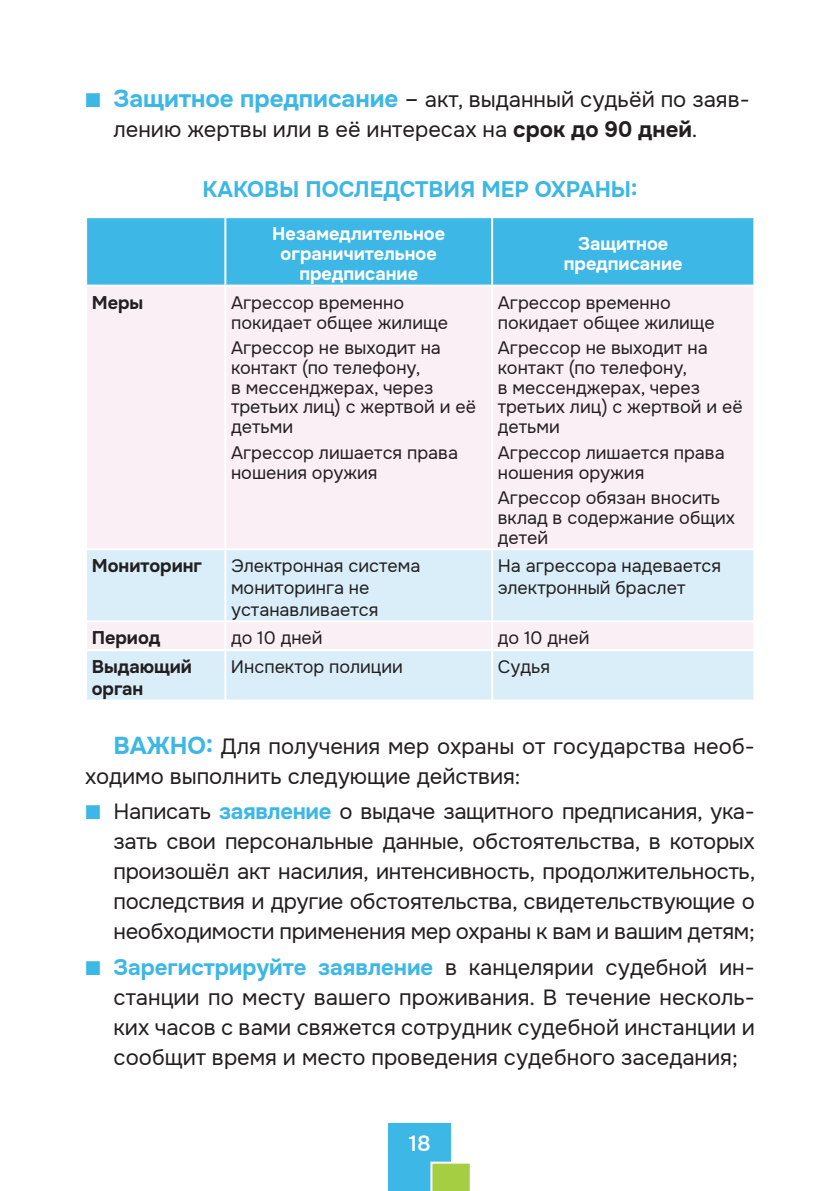
<style>
.page{position:relative;width:840px;height:1191px;background:#fff}
.page>*{position:absolute;margin:0;border:0;box-sizing:border-box;transform-origin:0 0}
.t1{font:22px/30px "Onest";color:#231f20}
.t2{font:700 22px "Onest";color:#3db7e6}
.t3{font:500 22px "Onest";color:#fff}
.t4{font:18px/19.8px "Onest";color:#231f20}
.t5{font:700 18px/19.8px "Onest";color:#fff;text-align:center}
.t6{font:700 18px/21.6px "Onest";color:#231f20}
.s1{font-family:"Proxima Nova Extrabld";font-size:24px;color:#3db7e6}
.s2{font-weight:700;font-size:24px;color:#3db7e6}
.s3{font-size:24px}
.s4{font-weight:700}
.s5{font-weight:700;color:#3db7e6}
</style>
<div class="page">
<div style="left:388px;top:1123px;width:63px;height:68px;background:#3db7e6"></div>
<svg style="left:430px;top:1161px;width:40px;height:30px"></svg>
<div style="left:87px;top:218px;width:666px;height:66px;background:#3db7e6"></div>
<div style="left:87px;top:287px;width:666px;height:261px;background:#faeff5"></div>
<svg style="left:87px;top:550px;width:666px;height:149px;fill:#d9eef9"></svg>
<hr style="left:224px;top:218px;width:2px;height:66px;background:#fff">
<hr style="left:491px;top:218px;width:2px;height:66px;background:#fff">
<hr style="left:224px;top:286px;width:2px;height:262px;background:#fff">
<hr style="left:491px;top:286px;width:2px;height:262px;background:#fff">
<hr style="left:224px;top:550px;width:2px;height:70px;background:#fff">
<hr style="left:491px;top:550px;width:2px;height:70px;background:#fff">
<hr style="left:85px;top:620px;width:140px;height:2px;background:#fff">
<hr style="left:225px;top:620px;width:267px;height:2px;background:#fff">
<hr style="left:224px;top:622px;width:2px;height:27px;background:#fff">
<hr style="left:492px;top:620px;width:263px;height:2px;background:#fff">
<hr style="left:491px;top:622px;width:2px;height:27px;background:#fff">
<hr style="left:85px;top:649px;width:140px;height:2px;background:#fff">
<hr style="left:225px;top:649px;width:267px;height:2px;background:#fff">
<hr style="left:224px;top:651px;width:2px;height:48px;background:#fff">
<hr style="left:492px;top:649px;width:263px;height:2px;background:#fff">
<hr style="left:491px;top:651px;width:2px;height:48px;background:#fff">
<p class="t1" style="left:113px;top:85px;width:637px;text-indent:-28px"><span class="s1">■</span> <span class="s2">Защитное предписание</span> <span class="s3">–</span> акт, выданный судьёй по заяв&shy;лению жертвы или в её интересах на <span class="s4">срок до 90 дней</span>.</p>
<p class="t2" style="left:202px;top:176px;width:436px">КАКОВЫ ПОСЛЕДСТВИЯ МЕР ОХРАНЫ:</p>
<p class="t5" style="left:272px;top:224px;width:174px">Незамедлительное ограничительное предписание</p>
<p class="t5" style="left:563px;top:234px;width:120px">Защитное предписание</p>
<p class="t6" style="left:92px;top:292px;width:53px">Меры</p>
<p class="t4" style="left:231px;top:293px;width:218px">Агрессор временно покидает общее жилище</p>
<p class="t4" style="left:231px;top:338px;width:246px">Агрессор не выходит на контакт (по телефону,<br>в мессенджерах, через третьих лиц) с жертвой и её детьми</p>
<p class="t4" style="left:231px;top:443px;width:228px">Агрессор лишается права ношения оружия</p>
<p class="t4" style="left:497px;top:293px;width:218px">Агрессор временно покидает общее жилище</p>
<p class="t4" style="left:497px;top:338px;width:246px">Агрессор не выходит на контакт (по телефону,<br>в мессенджерах, через третьих лиц) с жертвой и её детьми</p>
<p class="t4" style="left:497px;top:443px;width:228px">Агрессор лишается права ношения оружия</p>
<p class="t4" style="left:497px;top:488px;width:239px">Агрессор обязан вносить вклад в содержание общих детей</p>
<p class="t6" style="left:92px;top:556px;width:112px">Мониторинг</p>
<p class="t4" style="left:231px;top:556px;width:191px;line-height:21.6px">Электронная система мониторинга не устанавливается</p>
<p class="t4" style="left:497px;top:556px;width:224px;line-height:21.6px">На агрессора надевается электронный браслет</p>
<p class="t6" style="left:92px;top:628px;width:70px">Период</p>
<p class="t4" style="left:231px;top:628px;width:93px">до 10 дней</p>
<p class="t4" style="left:497px;top:628px;width:93px">до 10 дней</p>
<p class="t6" style="left:92px;top:656px;width:102px">Выдающий орган</p>
<p class="t4" style="left:231px;top:657px;width:173px">Инспектор полиции</p>
<p class="t4" style="left:497px;top:657px;width:54px">Судья</p>
<p class="t1" style="left:85px;top:731px;width:670px;text-indent:28px"><span class="s2">ВАЖНО:</span> Для получения мер охраны от государства необ&shy;ходимо выполнить следующие действия:</p>
<p class="t1" style="left:113px;top:797px;width:643px;text-align:justify;text-indent:-28px"><span class="s1">■</span> Написать <span class="s5">заявление</span> о выдаче защитного предписания, ука&shy;зать свои персональные данные, обстоятельства, в которых произошёл акт насилия, интенсивность, продолжительность, последствия и другие обстоятельства, свидетельствующие о необходимости применения мер охраны к вам и вашим детям;</p>
<p class="t1" style="left:113px;top:953px;width:642px;text-align:justify;text-indent:-28px"><span class="s1">■</span> <span class="s5">Зарегистрируйте заявление</span> в канцелярии судебной ин&shy;станции по месту вашего проживания. В течение несколь&shy;ких часов с вами свяжется сотрудник судебной инстанции и сообщит время и место проведения судебного заседания;</p>
<p class="t3" style="left:408px;top:1129px;width:24px">18</p>
</div>
